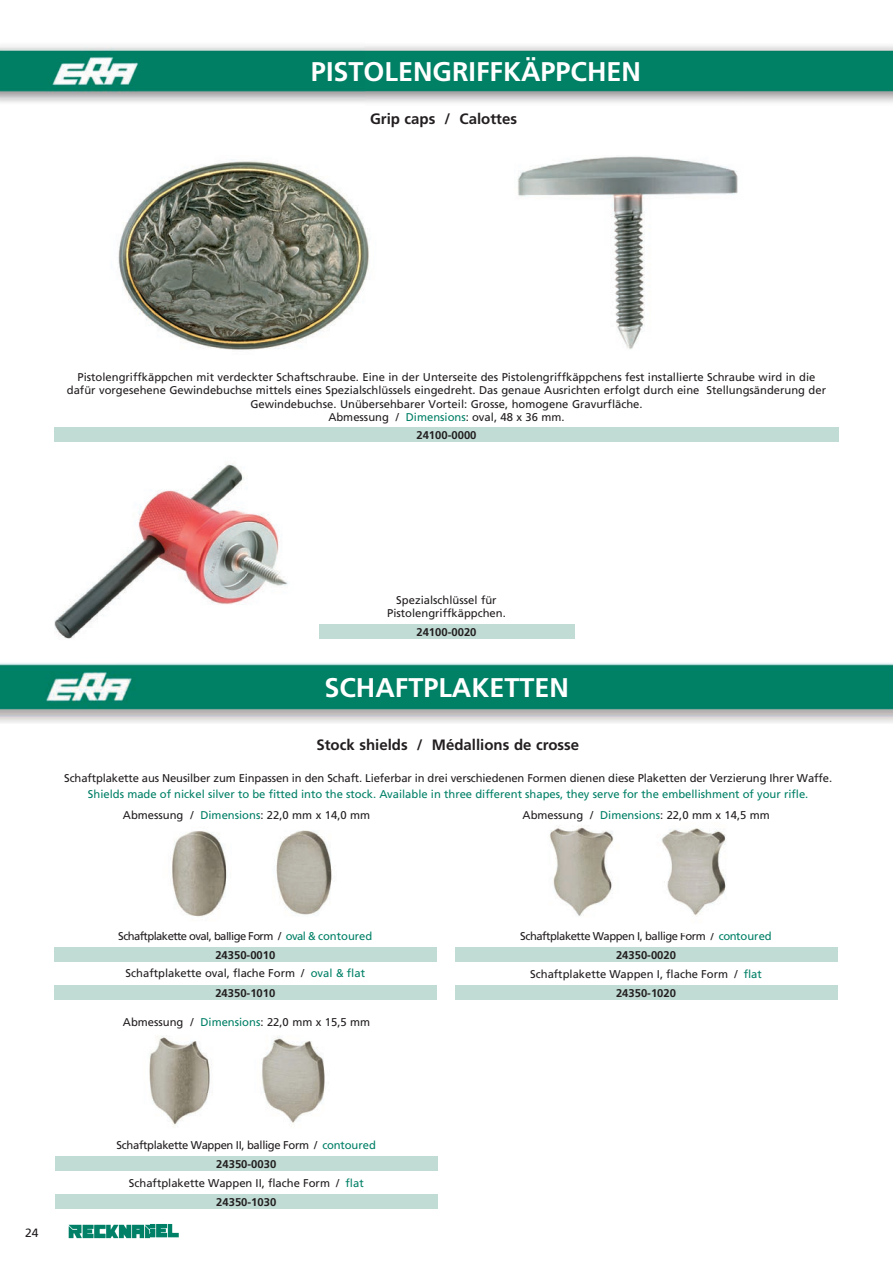
<style>
.page{position:relative;width:893px;height:1263px;background:#fff}
.page>*{position:absolute;margin:0;border:0;box-sizing:border-box;transform-origin:0 0}
.t1{font:700 27px "Frutiger";color:#fff}
.t2{font:700 15px "Frutiger";color:#231f20}
.t3{font:12px "Frutiger";color:#231f20}
.t4{font:11.25px/13.5px "Frutiger";color:#231f20;text-align:center}
.t5{font:11.25px "Frutiger";color:#008066}
.t6{font:11.25px/19px "Frutiger";letter-spacing:-.025em;color:#231f20;text-align:center}
.t7{font:11.25px/19px "Frutiger";letter-spacing:-.05em;color:#231f20;text-align:center}
.t8{font:700 11.25px "Frutiger";color:#231f20}
.s1{color:#008066}
.s2{font-weight:700}
</style>
<div class="page">
<img style="left:0;top:46px;width:742px;height:593px">
<img style="left:742px;top:46px;width:151px;height:954px">
<img style="left:68px;top:1224px;width:82px;height:15px">
<img style="left:150px;top:1224px;width:29px;height:14px">
<img style="left:742px;top:931px;width:29px;height:9px">
<img style="left:742px;top:773px;width:89px;height:11px">
<img style="left:742px;top:789px;width:65px;height:11px">
<img style="left:892px;top:737px;width:1px;height:67px">
<img style="left:892px;top:424px;width:1px;height:68px">
<img style="left:54px;top:155px;width:323px;height:203px">
<img style="left:514px;top:155px;width:236px;height:209px">
<img style="left:54px;top:457px;width:255px;height:182px">
<div style="left:54px;top:427px;width:785px;height:15px;background:#c0dcd4"></div>
<div style="left:319px;top:583px;width:255px;height:36px;background:#fff"></div>
<div style="left:319px;top:624px;width:255px;height:15px;background:#c0dcd4"></div>
<img style="left:276px;top:830px;width:56px;height:85px">
<img style="left:550px;top:827px;width:64px;height:90px">
<img style="left:262px;top:1036px;width:63px;height:87px">
<div style="left:54px;top:947px;width:383px;height:15px;background:#c0dcd4"></div>
<div style="left:54px;top:985px;width:383px;height:15px;background:#c0dcd4"></div>
<div style="left:455px;top:947px;width:382px;height:15px;background:#c0dcd4"></div>
<div style="left:455px;top:985px;width:382px;height:15px;background:#c0dcd4"></div>
<div style="left:55px;top:1156px;width:383px;height:15px;background:#c0dcd4"></div>
<div style="left:55px;top:1194px;width:383px;height:15px;background:#c0dcd4"></div>
<img style="left:0;top:663px;width:893px;height:60px">
<img style="left:661px;top:828px;width:65px;height:88px">
<img style="left:172px;top:831px;width:55px;height:86px">
<img style="left:149px;top:1035px;width:63px;height:92px">
<h1 class="t1" style="left:311px;top:61px;width:332px">PISTOLENGRIFFKÄPPCHEN</h1>
<h2 class="t2" style="left:370px;top:113px;width:149px">Grip caps / Calottes</h2>
<p class="t4" style="left:67px;top:371px;width:761px">Pistolengriffkäppchen mit verdeckter Schaftschraube. Eine in der Unterseite des Pistolengriffkäppchens fest installierte Schraube wird in die dafür vorgesehene Gewindebuchse mittels eines Spezialschlüssels eingedreht. Das genaue Ausrichten erfolgt durch eine Stellungsänderung der Gewindebuchse. Unübersehbarer Vorteil: Grosse, homogene Gravurfläche.<br>Abmessung / <span class="s1">Dimensions</span>: oval, 48 x 36 mm.</p>
<p class="t8" style="left:416px;top:431px;width:62px">24100-0000</p>
<p class="t4" style="left:387px;top:594px;width:120px">Spezialschlüssel für<br>Pistolengriffkäppchen.</p>
<p class="t8" style="left:416px;top:628px;width:62px">24100-0020</p>
<h1 class="t1" style="left:324px;top:677px;width:246px">SCHAFTPLAKETTEN</h1>
<h2 class="t2" style="left:316px;top:738px;width:264px">Stock shields / Médallions de crosse</h2>
<p class="t4" style="left:64px;top:772px;width:769px">Schaftplakette aus Neusilber zum Einpassen in den Schaft. Lieferbar in drei verschiedenen Formen dienen diese Plaketten der Verzierung Ihrer Waffe.</p>
<p class="t5" style="left:88px;top:789px;width:722px">Shields made of nickel silver to be fitted into the stock. Available in three different shapes, they serve for the embellishment of your rifle.</p>
<p class="t4" style="left:123px;top:809px;width:249px">Abmessung / <span class="s1">Dimensions</span>: 22,0 mm x 14,0 mm</p>
<p class="t4" style="left:523px;top:809px;width:249px">Abmessung / <span class="s1">Dimensions</span>: 22,0 mm x 14,5 mm</p>
<p class="t7" style="left:118px;top:927px;width:256px">Schaftplakette oval, ballige Form / <span class="s1">oval &amp; contoured<br></span><span class="s2">24350-0010</span></p>
<p class="t4" style="left:126px;top:963px;width:241px;line-height:20.5px">Schaftplakette oval, flache Form / <span class="s1">oval &amp; flat<br></span><span class="s2">24350-1010</span></p>
<p class="t4" style="left:123px;top:1016px;width:249px">Abmessung / <span class="s1">Dimensions</span>: 22,0 mm x 15,5 mm</p>
<p class="t4" style="left:520px;top:927px;width:253px;line-height:19px">Schaftplakette Wappen I, a ge Form / <span class="s1">contoured<br></span><span class="s2">24350-0020<br></span>Schaftplakette Wappen I, flache Form / <span class="s1">flat<br></span><span class="s2">24350-1020</span></p>
<p class="t4" style="left:645px;top:930px;width:22px">b lli</p>
<p class="t3" style="left:25px;top:1228px;width:15px">24</p>
<p class="t6" style="left:117px;top:1136px;width:261px">Schaftplakette Wappen II, ballige Form / <span class="s1">contoured<br></span><span class="s2">24350-0030<br></span>Schaftplakette Wappen II, flache Form / <span class="s1">flat<br></span><span class="s2">24350-1030</span></p>
</div>
